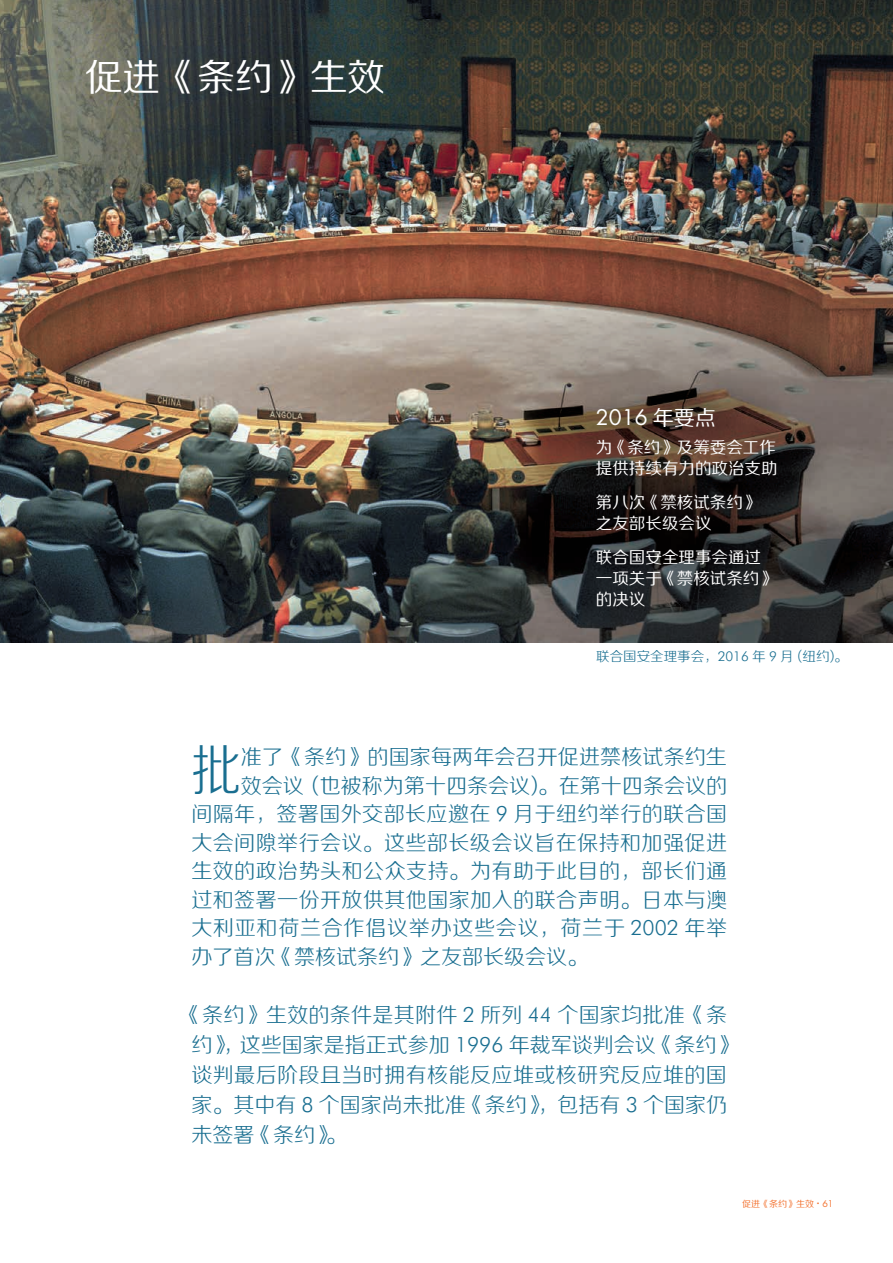
<style>
.page{position:relative;width:893px;height:1263px;background:#fff}
.page>*{position:absolute;margin:0;border:0;box-sizing:border-box;transform-origin:0 0}
.Text_Columns_Headdin{font:54.45px "FZZXHK GBK1 0";color:#196e90;scale:.91 1}
.t1{font:37.5px "FZZHK GBK1 0";color:#fff}
.Text_Columns_Headdin-2{font:21px/30px "FZZXHK GBK1 0";letter-spacing:.02em;color:#196e90}
.Text_Columns_Headdin-3{font:21px "FZZXHK GBK1 0";color:#196e90}
.H_-_Heading_Highligh{font:21px "Futura Std";color:#fff}
.H_-_Text_Highlihgts{font:16.5px/21px "FZZHK GBK1 0";color:#fff}
.H_-_Text_Caption{font:13.5px "FZZXHK GBK1 0";color:#196e90}
.t2{font:9px "FZZHK GBK1 0";color:#f37331}
.s1{font-family:"FZZHK GBK1 0"}
.s2{font-family:"Futura Lt HU Light"}
.s3{font-family:"Futura Std"}
</style>
<div class="page">
<hr style="left:0;top:0;width:1px;height:1263px;background:#1fb0e6">
<img style="left:0;top:0;width:893px;height:642px">
<h1 class="t1" style="left:85px;top:57px;width:301px">促进《条约》生效</h1>
<p class="H_-_Heading_Highligh" style="left:596px;top:404px;width:121px">2016 <span class="s1">年要点</span></p>
<p class="H_-_Text_Highlihgts" style="left:596px;top:438px;width:183px">为《条约》及筹委会工作提供持续有力的政治支助</p>
<p class="H_-_Text_Highlihgts" style="left:596px;top:493px;width:165px">第八次《禁核试条约》之友部长级会议</p>
<p class="H_-_Text_Highlihgts" style="left:596px;top:548px;width:181px">联合国安全理事会通过一项关于《禁核试条约》的决议</p>
<p class="H_-_Text_Caption" style="left:596px;top:649px;width:253px">联合国安全理事会，<span class="s2">2016</span> 年 <span class="s2">9</span> 月（纽约）。</p>
<p class="Text_Columns_Headdin" style="left:191px;top:741px;width:56px">批</p>
<p class="Text_Columns_Headdin-2" style="left:241px;top:743px;width:488px">准了《条约》的国家每两年会召开促进禁核试条约生</p>
<p class="Text_Columns_Headdin-2" style="left:241px;top:772px;width:488px">效会议（也被称为第十四条会议）。在第十四条会议的</p>
<p class="Text_Columns_Headdin-2" style="left:191px;top:800px;width:537px">间隔年，签署国外交部长应邀在 <span class="s2">9</span> 月于纽约举行的联合国</p>
<p class="Text_Columns_Headdin-2" style="left:191px;top:829px;width:537px">大会间隙举行会议。这些部长级会议旨在保持和加强促进</p>
<p class="Text_Columns_Headdin-2" style="left:191px;top:857px;width:537px">生效的政治势头和公众支持。为有助于此目的，部长们通</p>
<p class="Text_Columns_Headdin-2" style="left:191px;top:886px;width:537px">过和签署一份开放供其他国家加入的联合声明。日本与澳</p>
<p class="Text_Columns_Headdin-2" style="left:191px;top:914px;width:537px">大利亚和荷兰合作倡议举办这些会议，荷兰于 <span class="s2">2002</span> 年举</p>
<p class="Text_Columns_Headdin-3" style="left:191px;top:945px;width:398px">办了首次《禁核试条约》之友部长级会议。</p>
<p class="Text_Columns_Headdin-2" style="left:191px;top:1001px;width:548px;text-indent:-10px">《条约》生效的条件是其附件 <span class="s2">2</span> 所列 <span class="s2">44</span> 个国家均批准《条约》，这些国家是指正式参加 <span class="s2">1996</span> 年裁军谈判会议《条约》谈判最后阶段且当时拥有核能反应堆或核研究反应堆的国家。其中有 <span class="s2">8</span> 个国家尚未批准《条约》，包括有 <span class="s2">3</span> 个国家仍未签署《条约》。</p>
<p class="t2" style="left:742px;top:1198px;width:93px">促进《条约》生效 <sup>•</sup> <span class="s3">61</span></p>
</div>
